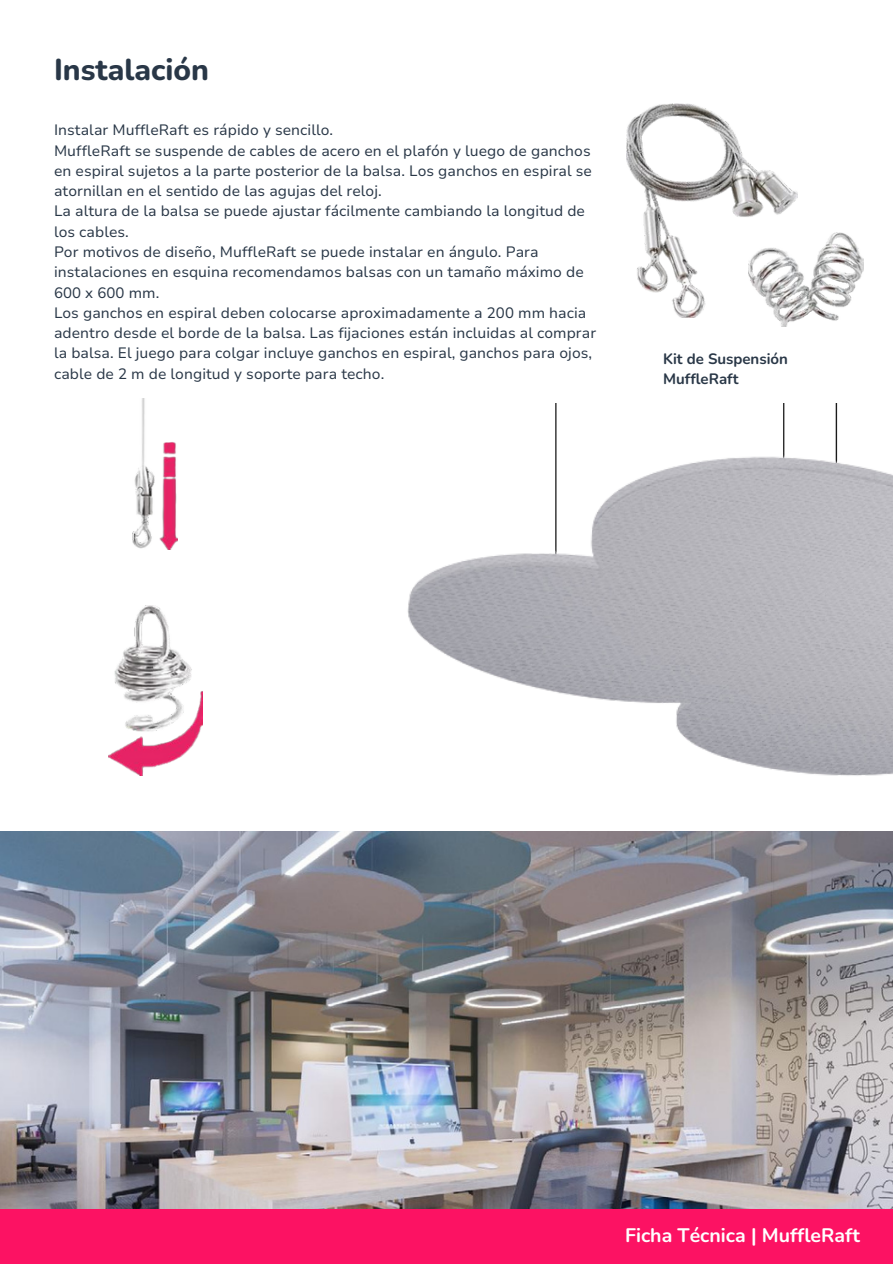
<style>
.page{position:relative;width:893px;height:1264px;background:#fff}
.page>*{position:absolute;margin:0;border:0;box-sizing:border-box;transform-origin:0 0}
.t1{font:800 30px "Nunito";color:#293747}
.t2{font:700 19.5px "Nunito";color:#fff}
.t3{font:15px/20.2px "Nunito Sans 10 pt";letter-spacing:.005em;color:#293747}
.t4{font:700 15px/20.2px "Nunito";color:#293747}
</style>
<div class="page">
<img style="left:0;top:831px;width:892px;height:378px">
<img style="left:133px;top:398px;width:45px;height:152px">
<img style="left:108px;top:606px;width:95px;height:169px">
<img style="left:626px;top:103px;width:171px;height:214px">
<img style="left:748px;top:232px;width:115px;height:95px">
<div style="left:0;top:1209px;width:892px;height:54px;background:#fc1263"></div>
<img style="left:407px;top:403px;width:485px;height:373px">
<p class="t1" style="left:54px;top:49px;width:156px">Instalación</p>
<p class="t3" style="left:54px;top:120px;width:281px">Instalar MuffleRaft es rápido y sencillo.</p>
<p class="t3" style="left:54px;top:141px;width:539px;text-align:justify">MuffleRaft se suspende de cables de acero en el plafón y luego de ganchos en espiral sujetos a la parte posterior de la balsa. Los ganchos en espiral se atornillan en el sentido de las agujas del reloj.</p>
<h3 class="t3" style="left:54px;top:201px;width:532px">La altura de la balsa se puede ajustar fácilmente cambiando la longitud de los cables.</h3>
<p class="t3" style="left:54px;top:242px;width:531px">Por motivos de diseño, MuffleRaft se puede instalar en ángulo. Para instalaciones en esquina recomendamos balsas con un tamaño máximo de<br>600 x 600 mm.</p>
<p class="t3" style="left:54px;top:303px;width:543px">Los ganchos en espiral deben colocarse aproximadamente a 200 mm hacia adentro desde el borde de la balsa. Las fijaciones están incluidas al comprar la balsa. El juego para colgar incluye ganchos en espiral, ganchos para ojos, cable de 2 m de longitud y soporte para techo.</p>
<p class="t4" style="left:663px;top:349px;width:126px">Kit de Suspensión<br>MuffleRaft</p>
<h2 class="t2" style="left:625px;top:1222px;width:236px">Ficha Técnica | MuffleRaft</h2>
</div>
